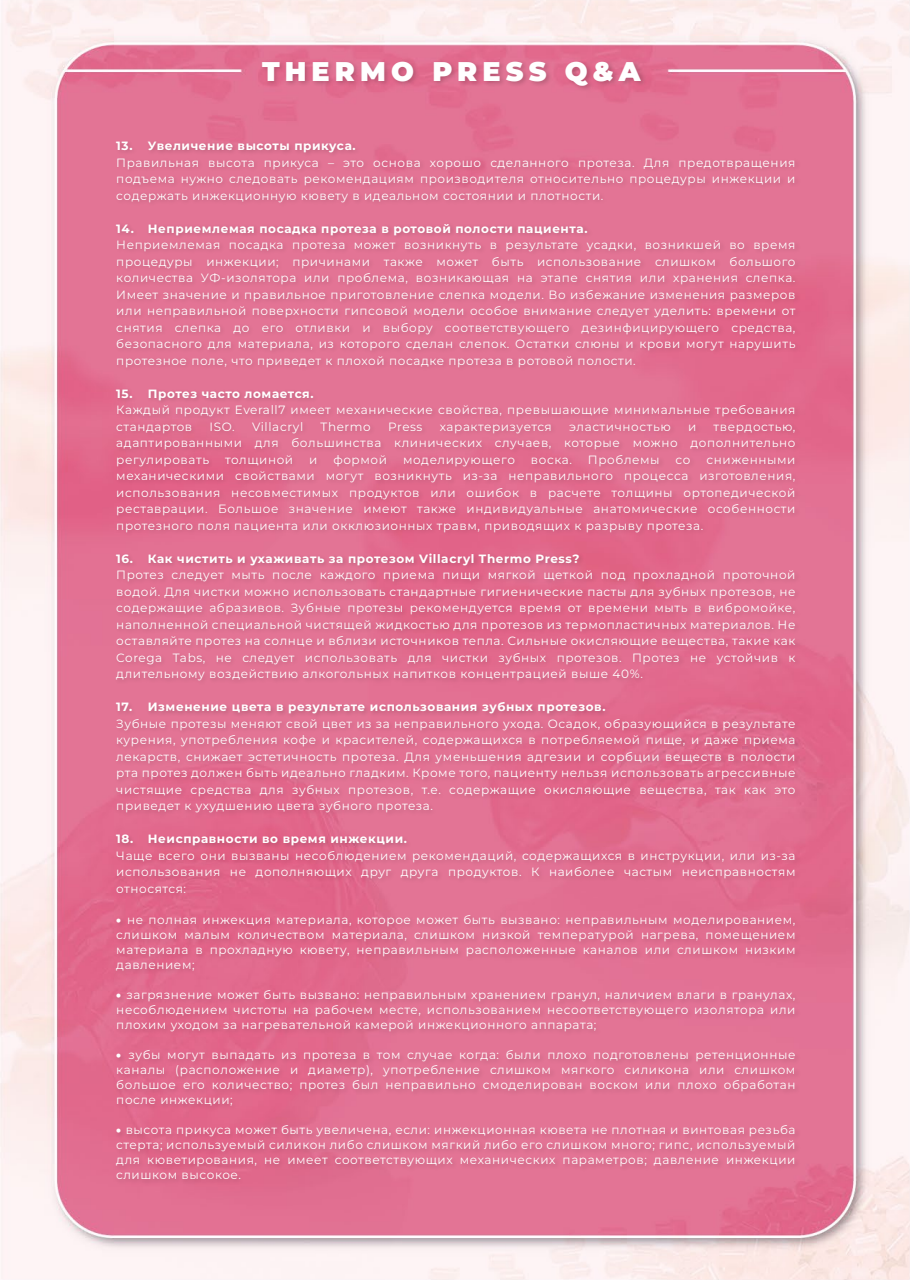
<style>
.page{position:relative;width:910px;height:1280px;background:#fff}
.page>*{position:absolute;margin:0;border:0;box-sizing:border-box;transform-origin:0 0}
.t1{font:900 27px "Montserrat";letter-spacing:.19em;color:#fff}
.t2{font:12px/16.5px "Montserrat";letter-spacing:.05em;color:#fff;text-align:justify}
.t3{font:700 12px "Montserrat";letter-spacing:.05em;color:#fff}
.s1{font-weight:900}
</style>
<div class="page">
<img style="left:0;top:0;width:910px;height:1280px">
<img style="left:258px;top:54px;width:392px;height:43px">
<img style="left:112px;top:136px;width:696px;height:1144px">
<h1 class="t1" style="left:262px;top:53px;width:380px">THERMO PRESS Q&amp;A</h1>
<p class="t3" style="left:116px;top:138px;width:241px">13. Увеличение высоты прикуса.</p>
<p class="t2" style="left:116px;top:154px;width:681px">Правильная высота прикуса – это основа хорошо сделанного протеза. Для предотвращения подъема нужно следовать рекомендациям производителя относительно процедуры инжекции и содержать инжекционную кювету в идеальном состоянии и плотности.</p>
<p class="t3" style="left:116px;top:220px;width:473px">14. Неприемлемая посадка протеза в ротовой полости пациента.</p>
<p class="t2" style="left:116px;top:236px;width:681px">Неприемлемая посадка протеза может возникнуть в результате усадки, возникшей во время процедуры инжекции; причинами также может быть использование слишком большого количества УФ-изолятора или проблема, возникающая на этапе снятия или хранения слепка.<br>Имеет значение и правильное приготовление слепка модели. Во избежание изменения размеров или неправильной поверхности гипсовой модели особое внимание следует уделить: времени от снятия слепка до его отливки и выбору соответствующего дезинфицирующего средства, безопасного для материала, из которого сделан слепок. Остатки слюны и крови могут нарушить протезное поле, что приведет к плохой посадке протеза в ротовой полости.</p>
<p class="t3" style="left:116px;top:385px;width:199px">15. Протез часто ломается.</p>
<p class="t2" style="left:116px;top:401px;width:681px">Каждый продукт Everall7 имеет механические свойства, превышающие минимальные требования стандартов</p>
<p class="t2" style="left:210px;top:418px;width:27px">ISO.</p>
<p class="t2" style="left:252px;top:418px;width:53px">Villacryl</p>
<p class="t2" style="left:321px;top:418px;width:52px">Thermo</p>
<p class="t2" style="left:388px;top:418px;width:36px">Press</p>
<p class="t2" style="left:440px;top:418px;width:114px">характеризуется</p>
<p class="t2" style="left:569px;top:418px;width:103px">эластичностью</p>
<p class="t2" style="left:688px;top:418px;width:10px">и</p>
<p class="t2" style="left:116px;top:418px;width:681px;text-indent:597px">твердостью, адаптированными для большинства клинических случаев, которые можно дополнительно регулировать</p>
<p class="t2" style="left:225px;top:451px;width:70px">толщиной</p>
<p class="t2" style="left:309px;top:451px;width:10px">и</p>
<p class="t2" style="left:333px;top:451px;width:55px">формой</p>
<p class="t2" style="left:403px;top:451px;width:113px">моделирующего</p>
<p class="t2" style="left:531px;top:451px;width:43px">воска.</p>
<p class="t2" style="left:588px;top:451px;width:73px">Проблемы</p>
<p class="t2" style="left:676px;top:451px;width:16px">со</p>
<p class="t2" style="left:116px;top:451px;width:681px;text-indent:590px">сниженными механическими свойствами могут возникнуть из-за неправильного процесса изготовления, использования несовместимых продуктов или ошибок в расчете толщины ортопедической реставрации. Большое значение имеют также индивидуальные анатомические особенности протезного поля пациента или окклюзионных травм, приводящих к разрыву протеза.</p>
<p class="t3" style="left:116px;top:550px;width:465px">16. Как чистить и ухаживать за протезом Villacryl Thermo Press?</p>
<p class="t2" style="left:116px;top:566px;width:681px">Протез следует мыть после каждого приема пищи мягкой щеткой под прохладной проточной водой. Для чистки можно использовать стандартные гигиенические пасты для зубных протезов, не содержащие абразивов. Зубные протезы рекомендуется время от времени мыть в вибромойке, наполненной специальной чистящей жидкостью для протезов из термопластичных материалов. Не оставляйте протез на солнце и вблизи источников тепла. Сильные окисляющие вещества, такие как Corega Tabs, не следует использовать для чистки зубных протезов. Протез не устойчив к длительному воздействию алкогольных напитков концентрацией выше 40%.</p>
<p class="t3" style="left:116px;top:699px;width:491px">17. Изменение цвета в результате использования зубных протезов.</p>
<p class="t2" style="left:116px;top:715px;width:681px">Зубные протезы меняют свой цвет из за неправильного ухода. Осадок, образующийся в результате курения, употребления кофе и красителей, содержащихся в потребляемой пище, и даже приема лекарств, снижает эстетичность протеза. Для уменьшения адгезии и сорбции веществ в полости рта протез должен быть идеально гладким. Кроме того, пациенту нельзя использовать агрессивные чистящие средства для зубных протезов, т.е. содержащие окисляющие вещества, так как это приведет к ухудшению цвета зубного протеза.</p>
<p class="t3" style="left:116px;top:831px;width:292px">18. Неисправности во время инжекции.</p>
<p class="t2" style="left:116px;top:847px;width:681px">Чаще всего они вызваны несоблюдением рекомендаций, содержащихся в инструкции, или из-за использования не дополняющих друг друга продуктов. К наиболее частым неисправностям относятся:</p>
<p class="t2" style="left:116px;top:912px;width:681px;line-height:15px"><span class="s1">•</span> не полная инжекция материала, которое может быть вызвано: неправильным моделированием, слишком малым количеством материала, слишком низкой температурой нагрева, помещением материала в прохладную кювету, неправильным расположенные каналов или слишком низким давлением;</p>
<p class="t2" style="left:116px;top:987px;width:681px;line-height:15px"><span class="s1">•</span> загрязнение может быть вызвано: неправильным хранением гранул, наличием влаги в гранулах, несоблюдением чистоты на рабочем месте, использованием несоответствующего изолятора или плохим уходом за нагревательной камерой инжекционного аппарата;</p>
<p class="t2" style="left:116px;top:1047px;width:681px;line-height:15px"><span class="s1">•</span> зубы могут выпадать из протеза в том случае когда: были плохо подготовлены ретенционные каналы (расположение и диаметр), употребление слишком мягкого силикона или слишком большое его количество; протез был неправильно смоделирован воском или плохо обработан после инжекции;</p>
<p class="t2" style="left:116px;top:1122px;width:681px;line-height:15px"><span class="s1">•</span> высота прикуса может быть увеличена, если: инжекционная кювета не плотная и винтовая резьба стерта; используемый силикон либо слишком мягкий либо его слишком много; гипс, используемый для кюветирования, не имеет соответствующих механических параметров; давление инжекции слишком высокое.</p>
</div>
